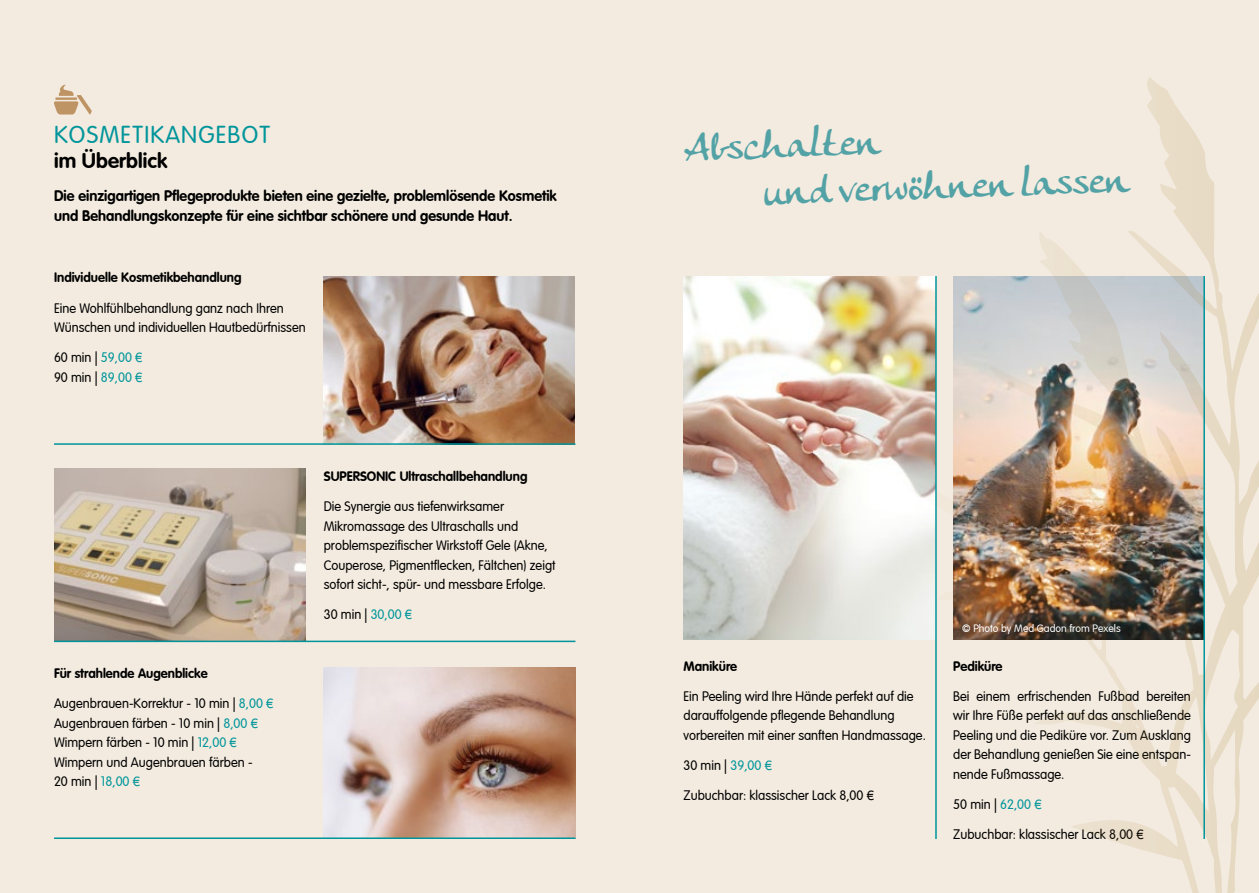
<style>
.page{position:relative;width:1259px;height:893px;background:#f3ebdf}
.page>*{position:absolute;margin:0;border:0;box-sizing:border-box;transform-origin:0 0}
.t1{font:39px/46.8px "Anke Calligraphic FG";color:#53a2a6}
.t2{font:300 24px "VAG Rounded";letter-spacing:.05em;color:#00959b}
.t3{font:700 21px "VAG Rounded";letter-spacing:.005em;color:#000}
.t4{font:700 15px/19.5px "VAG Rounded";color:#000;scale:.96 1}
.t5{font:300 13.5px/19.5px "VAG Rounded";color:#000;scale:.96 1}
.t6{font:700 13.5px "VAG Rounded";color:#000;scale:.96 1}
.t7{font:300 10.5px "VAG Rounded";color:#fff}
.s1{color:#00959b}
.s2{font-family:"Andale Mono";font-weight:400;color:#00959b}
.s3{font-family:"Andale Mono";font-weight:400}
</style>
<div class="page">
<img style="left:323px;top:276px;width:252px;height:167px">
<img style="left:54px;top:469px;width:252px;height:172px">
<img style="left:324px;top:667px;width:251px;height:170px">
<hr style="left:54px;top:443px;width:521px;height:2px;background:#00959b">
<hr style="left:54px;top:641px;width:521px;height:1px;background:#00959b">
<hr style="left:54px;top:837px;width:521px;height:2px;background:#00959b">
<svg style="left:54px;top:85px;width:38px;height:30px"></svg>
<img style="left:683px;top:276px;width:211px;height:363px">
<img style="left:894px;top:77px;width:365px;height:816px">
<hr style="left:1203px;top:276px;width:2px;height:563px;background:#00959b">
<h2 class="t2" style="left:54px;top:121px;width:217px">KOSMETIKANGEBOT</h2>
<h3 class="t3" style="left:54px;top:148px;width:115px">im Überblick</h3>
<p class="t4" style="left:54px;top:186px;width:525px">Die einzigartigen Pflegeprodukte bieten eine gezielte, problemlösende Kosmetik und Behandlungskonzepte für eine sichtbar schönere und gesunde Haut.</p>
<p class="t6" style="left:54px;top:270px;width:197px">Individuelle Kosmetikbehandlung</p>
<p class="t5" style="left:54px;top:299px;width:264px">Eine Wohlfühlbehandlung ganz nach Ihren<br>Wünschen und individuellen Hautbedürfnissen</p>
<p class="t5" style="left:54px;top:348px;width:95px">60 min | <span class="s1">59,00</span> <span class="s2">€<br></span>90 min | <span class="s1">89,00</span> <span class="s2">€</span></p>
<p class="t6" style="left:54px;top:665px;width:161px">Für strahlende Augenblicke</p>
<p class="t5" style="left:54px;top:694px;width:231px">Augenbrauen-Korrektur - 10 min | <span class="s1">8,00</span> <span class="s2">€<br></span>Augenbrauen färben - 10 min | <span class="s1">8,00</span> <span class="s2">€<br></span>Wimpern färben - 10 min | <span class="s1">12,00</span> <span class="s2">€<br></span>Wimpern und Augenbrauen färben -<br>20 min | <span class="s1">18,00</span> <span class="s2">€</span></p>
<p class="t6" style="left:324px;top:468px;width:214px">SUPERSONIC Ultraschallbehandlung</p>
<p class="t5" style="left:324px;top:497px;width:243px">Die Synergie aus tiefenwirksamer Mikromassage des Ultraschalls und problemspezifischer Wirkstoff Gele (Akne, Couperose, Pigmentflecken, Fältchen) zeigt sofort sicht-, spür- und messbare Erfolge.</p>
<p class="t5" style="left:324px;top:605px;width:95px">30 min | <span class="s1">30,00</span> <span class="s2">€</span></p>
<h1 class="t1" style="left:761px;top:121px;width:365px;text-indent:-78px;rotate:-2deg">Abschalten<br>und verwöhnen lassen</h1>
<p class="t6" style="left:683px;top:658px;width:57px">Maniküre</p>
<p class="t5" style="left:683px;top:687px;width:254px">Ein Peeling wird Ihre Hände perfekt auf die darauffolgende pflegende Behandlung vorbereiten mit einer sanften Handmassage.</p>
<p class="t5" style="left:683px;top:756px;width:95px">30 min | <span class="s1">39,00</span> <span class="s2">€</span></p>
<p class="t5" style="left:683px;top:786px;width:201px">Zubuchbar: klassischer Lack 8,00 <span class="s3">€</span></p>
<p class="t7" style="left:962px;top:623px;width:160px">© Photo by Med Gadon from Pexels</p>
<p class="t6" style="left:953px;top:658px;width:53px">Pediküre</p>
<p class="t5" style="left:953px;top:687px;width:249px;text-align:justify">Bei einem erfrischenden Fußbad bereiten wir Ihre Füße perfekt auf das anschließende Peeling und die Pediküre vor. Zum Ausklang der Behandlung genießen Sie eine entspan&shy;nende Fußmassage.</p>
<p class="t5" style="left:953px;top:795px;width:95px">50 min | <span class="s1">62,00</span> <span class="s2">€</span></p>
<p class="t5" style="left:953px;top:825px;width:201px">Zubuchbar: klassischer Lack 8,00 <span class="s3">€</span></p>
</div>
